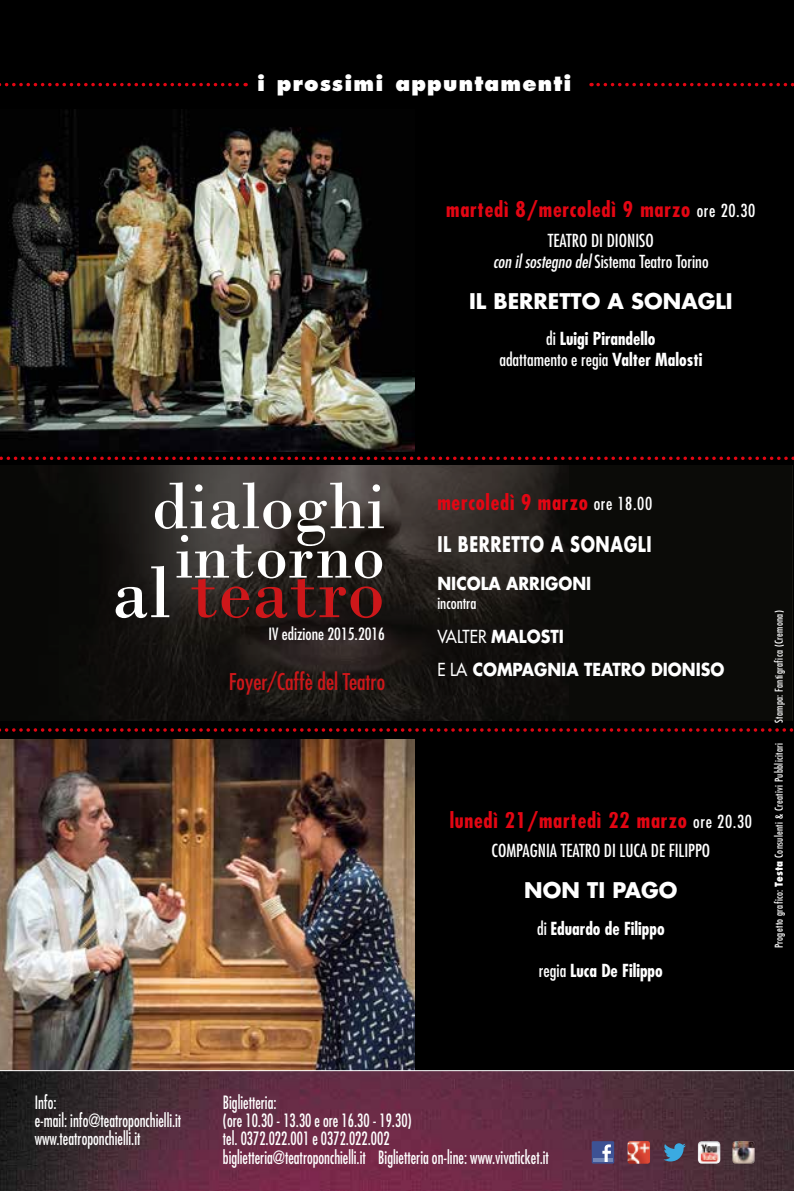
<style>
.page{position:relative;width:794px;height:1191px;background:#000}
.page>*{position:absolute;margin:0;border:0;box-sizing:border-box;transform-origin:0 0}
.t1{font:77.52px "Bodoni";color:#cd171a}
.t2{font:69.12px "Bodoni";color:#fff}
.t3{font:67.55px "Bodoni";color:#fff}
.t4{font:condensed 22.4px "Futura Std";color:#cd171a}
.t5{font:700 condensed 21px "Futura Std";letter-spacing:.035em;color:#e30613}
.t6{font:700 21px/42px "Futura Std";letter-spacing:.035em;color:#fff;scale:.77 1}
.t7{font:700 21px "Futura Std";letter-spacing:.035em;color:#fff}
.t8{font:700 21px "Futura Std";color:#fff}
.t9{font:800 20.47px "Futura Std";letter-spacing:.06em;color:#fff}
.t10{font:condensed 17.85px/18.4px "Futura Std";color:#fff;scale:.85 1}
.t11{font:700 condensed 17.5px/21px "Futura Std";color:#fff;text-align:center}
.t12{font:condensed 17.5px/21px "Futura Std";color:#fff;text-align:center}
.t13{font:700 17.5px/33.2px "Futura Std";color:#fff;scale:.9 1}
.t14{font:condensed 16.45px "Futura Std";color:#fff}
.t15{font:condensed 15.75px "Futura Std";color:#fff}
.t16{font:condensed 10.5px "Futura Std";letter-spacing:.03em;color:#fff}
.s1{font-weight:400;font-size:17.5px;color:#fff}
.s2{font-style:italic}
.s3{font-weight:400}
.s4{color:#fff}
.s5{font-stretch:condensed;color:#e30613}
.s6{font-weight:400;font-stretch:condensed;font-size:17.5px}
.s7{font-weight:500}
.s8{font-weight:800}
</style>
<div class="page">
<img style="left:0;top:1071px;width:794px;height:120px">
<svg style="left:598px;top:83px;width:196px;height:3px"></svg>
<svg style="left:0;top:83px;width:246px;height:3px"></svg>
<div style="left:592px;top:1141px;width:22px;height:22px;background:#3d5294"></div>
<hr style="left:593px;top:1158px;width:19px;height:4px;background:#7286b6">
<svg style="left:602px;top:1144px;width:9px;height:18px"></svg>
<svg style="left:663px;top:1143px;width:23px;height:18px"></svg>
<img style="left:698px;top:1141px;width:22px;height:22px">
<img style="left:627px;top:1141px;width:23px;height:22px">
<img style="left:732px;top:1141px;width:22px;height:22px">
<svg style="left:0;top:728px;width:794px;height:3px"></svg>
<svg style="left:34px;top:465px;width:758px;height:256px;fill:#120f0d"></svg>
<img style="left:0;top:739px;width:414px;height:331px">
<svg style="left:0;top:456px;width:794px;height:4px"></svg>
<img style="left:0;top:109px;width:414px;height:342px">
<hr style="left:0;top:1070px;width:794px;height:1px;background:#fff">
<p class="t9" style="left:257px;top:71px;width:316px">i prossimi appuntamenti</p>
<p class="t5" style="left:446px;top:196px;width:311px">martedì 8/mercoledì 9 marzo <span class="s1">ore 20.30</span></p>
<p class="t12" style="left:493px;top:229px;width:217px">TEATRO DI DIONISO<br><span class="s2">con il sostegno del</span> Sistema Teatro Torino</p>
<p class="t7" style="left:469px;top:287px;width:39px">IL BERRETTO</p>
<p class="t7" style="left:607px;top:287px;width:39px">A SONAGLI</p>
<p class="t11" style="left:499px;top:328px;width:204px"><span class="s3">di</span> Luigi Pirandello<br><span class="s3">adattamento e regia</span> Valter Malosti</p>
<h2 class="t2" style="left:152px;top:465px;width:234px">dialoghi</h2>
<h3 class="t3" style="left:175px;top:515px;width:212px">intorno</h3>
<h1 class="t1" style="left:112px;top:546px;width:275px"><span class="s4">al</span> teatro</h1>
<p class="t14" style="left:268px;top:624px;width:118px">iv edizione 2015.2016</p>
<p class="t4" style="left:229px;top:668px;width:158px">Foyer/Caffè del Teatro</p>
<p class="t6" style="left:437px;top:481px;width:280px"><span class="s5">mercoledì 9 marzo</span> <span class="s6">ore 18.00<br></span>IL BERRETTO A SONAGLI</p>
<p class="t13" style="left:437px;top:567px;width:47px">NICOLA</p>
<p class="t13" style="left:506px;top:567px;width:13px">ARRIGONI</p>
<p class="t15" style="left:437px;top:594px;width:41px">incontra</p>
<p class="t13" style="left:437px;top:619px;width:320px"><span class="s7">VALTER</span> MALOSTI<br><span class="s7">E LA</span> COMPAGNIA TEATRO DIONISO</p>
<p class="t5" style="left:450px;top:806px;width:304px">lunedì 21/martedì 22 marzo <span class="s1">ore 20.30</span></p>
<p class="t12" style="left:491px;top:840px;width:9px">compagnia</p>
<p class="t12" style="left:561px;top:840px;width:8px">teatro</p>
<p class="t12" style="left:604px;top:840px;width:24px">di luca</p>
<p class="t12" style="left:651px;top:840px;width:25px">de filippo</p>
<p class="t8" style="left:524px;top:876px;width:155px">NON TI PAGO</p>
<p class="t11" style="left:537px;top:918px;width:129px"><span class="s3">di</span> Eduardo de Filippo</p>
<p class="t11" style="left:539px;top:960px;width:125px"><span class="s3">regia</span> Luca De Filippo</p>
<p class="t16" style="left:772px;top:723px;width:114px;rotate:-90deg">Stampa: Fantigrafica (Cremona)</p>
<p class="t16" style="left:772px;top:948px;width:207px;rotate:-90deg">Progetto grafico: <span class="s8">Testa</span> Consulenti &amp; Creativi Pubblicitari</p>
<p class="t10" style="left:35px;top:1092px;width:174px">Info:<br>e-mail: info@teatroponchielli.it www.teatroponchielli.it</p>
<p class="t10" style="left:223px;top:1092px;width:385px">Biglietteria:<br>(ore 10.30 - 13.30 e ore 16.30 - 19.30)<br>tel. 0372.022.001 e 0372.022.002<br>biglietteria@teatroponchielli.it Biglietteria on-line: www.vivaticket.it</p>
</div>
